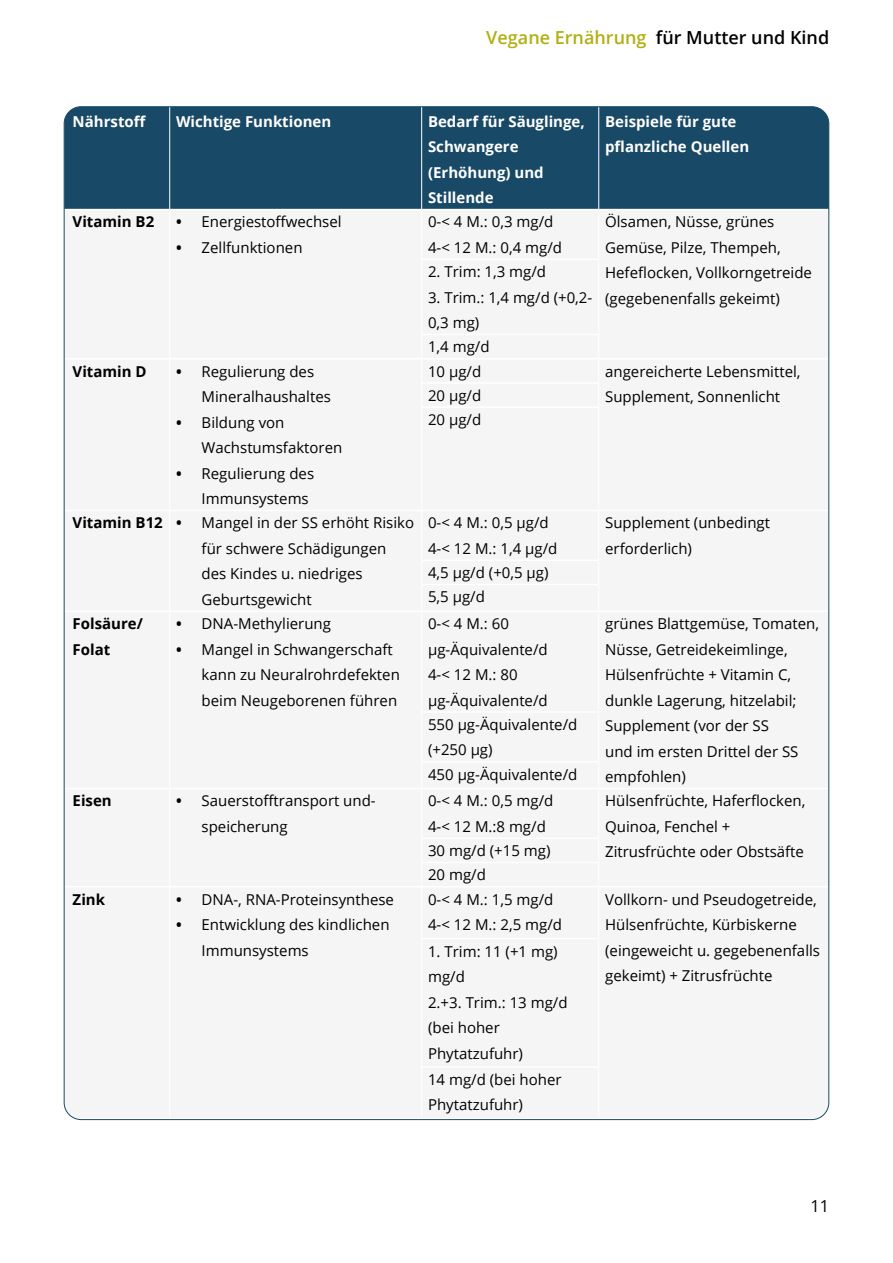
<style>
.page{position:relative;width:893px;height:1263px;background:#fff}
.page>*{position:absolute;margin:0;border:0;box-sizing:border-box;transform-origin:0 0}
.t1{font:600 18px "Open Sans";color:#000}
.t2{font:16.5px "Open Sans";color:#000}
.t3{font:15px/25.5px "Open Sans";color:#000}
.t4{font:700 15px/25.5px "Open Sans";color:#fff}
.t5{font:700 15px/25.5px "Open Sans";color:#000}
.s1{color:#b2af11}
.s2{font-weight:700}
</style>
<div class="page">
<div style="left:64px;top:107px;width:765px;height:102px;background:#184967"></div>
<hr style="left:169px;top:107px;width:1px;height:103px;background:#fff">
<hr style="left:421px;top:107px;width:1px;height:103px;background:#fff">
<hr style="left:598px;top:107px;width:1px;height:103px;background:#fff">
<p class="t1" style="left:486px;top:25px;width:344px"><span class="s1">Vegane Ernährung</span> für Mutter und Kind</p>
<p class="t4" style="left:73px;top:108px;width:75px">Nährstoff</p>
<p class="t4" style="left:176px;top:108px;width:157px">Wichtige Funktionen</p>
<p class="t4" style="left:428px;top:108px;width:158px">Bedarf für Säuglinge,<br>Schwangere (Erhöhung) und<br>Stillende</p>
<p class="t4" style="left:605px;top:108px;width:146px">Beispiele für gute pflanzliche Quellen</p>
<p class="t5" style="left:73px;top:209px;width:83px">Vitamin B2</p>
<p class="t3" style="left:176px;top:209px;width:167px"><span class="s2">•</span> Energiestoffwechsel</p>
<p class="t3" style="left:176px;top:234px;width:128px"><span class="s2">•</span> Zellfunktionen</p>
<p class="t3" style="left:428px;top:209px;width:135px">0-&lt; 4 M.: 0,3 mg/d<br>4-&lt; 12 M.: 0,4 mg/d</p>
<p class="t3" style="left:605px;top:209px;width:208px">Ölsamen, Nüsse, grünes<br>Gemüse, Pilze, Thempeh,<br>Hefeflocken, Vollkorngetreide (gegebenenfalls gekeimt)</p>
<p class="t3" style="left:428px;top:259px;width:120px">2. Trim: 1,3 mg/d</p>
<p class="t3" style="left:428px;top:284px;width:166px;line-height:24.9px">3. Trim.: 1,4 mg/d (+0,2-<br>0,3 mg)<br>1,4 mg/d</p>
<p class="t5" style="left:73px;top:358px;width:76px">Vitamin D</p>
<p class="t3" style="left:202px;top:358px;width:131px;text-indent:-26px"><span class="s2">•</span> Regulierung des<br>Mineralhaushaltes</p>
<p class="t3" style="left:202px;top:409px;width:142px;text-indent:-26px"><span class="s2">•</span> Bildung von<br>Wachstumsfaktoren</p>
<p class="t3" style="left:202px;top:460px;width:114px;text-indent:-26px"><span class="s2">•</span> Regulierung des<br>Immunsystems</p>
<p class="t3" style="left:428px;top:358px;width:55px">10 µg/d</p>
<p class="t3" style="left:605px;top:358px;width:197px">angereicherte Lebensmittel,</p>
<p class="t3" style="left:428px;top:382px;width:55px">20 µg/d</p>
<p class="t3" style="left:605px;top:384px;width:177px">Supplement, Sonnenlicht</p>
<p class="t3" style="left:428px;top:407px;width:55px">20 µg/d</p>
<p class="t5" style="left:73px;top:510px;width:111px">Vitamin B12 •</p>
<p class="t3" style="left:202px;top:510px;width:214px">Mangel in der SS erhöht Risiko für schwere Schädigungen des Kindes u. niedriges<br>Geburtsgewicht</p>
<p class="t3" style="left:428px;top:510px;width:131px">0-&lt; 4 M.: 0,5 µg/d<br>4-&lt; 12 M.: 1,4 µg/d</p>
<p class="t3" style="left:605px;top:510px;width:166px">Supplement (unbedingt erforderlich)</p>
<p class="t3" style="left:428px;top:560px;width:122px;line-height:24.3px">4,5 µg/d (+0,5 µg)<br>5,5 µg/d</p>
<p class="t5" style="left:73px;top:611px;width:72px">Folsäure/<br>Folat</p>
<p class="t3" style="left:176px;top:611px;width:156px"><span class="s2">•</span> DNA-Methylierung</p>
<p class="t3" style="left:202px;top:636px;width:200px;text-indent:-26px"><span class="s2">•</span> Mangel in Schwangerschaft kann zu Neuralrohrdefekten beim Neugeborenen führen</p>
<p class="t3" style="left:428px;top:611px;width:121px">0-&lt; 4 M.: 60 µg-Äquivalente/d<br>4-&lt; 12 M.: 80 µg-Äquivalente/d</p>
<p class="t3" style="left:605px;top:611px;width:215px">grünes Blattgemüse, Tomaten,<br>Nüsse, Getreidekeimlinge,<br>Hülsenfrüchte + Vitamin C, dunkle Lagerung, hitzelabil;<br>Supplement (vor der SS<br>und im ersten Drittel der SS empfohlen)</p>
<p class="t3" style="left:428px;top:712px;width:151px;line-height:24.9px">550 µg-Äquivalente/d (+250 µg)<br>450 µg-Äquivalente/d</p>
<p class="t5" style="left:73px;top:788px;width:41px">Eisen</p>
<p class="t3" style="left:202px;top:788px;width:176px;text-indent:-26px"><span class="s2">•</span> Sauerstofftransport und&shy;speicherung</p>
<p class="t3" style="left:428px;top:788px;width:127px">0-&lt; 4 M.: 0,5 mg/d<br>4-&lt; 12 M.:8 mg/d</p>
<p class="t3" style="left:605px;top:788px;width:202px">Hülsenfrüchte, Haferflocken,<br>Quinoa, Fenchel +</p>
<p class="t3" style="left:428px;top:837px;width:124px">30 mg/d (+15 mg)</p>
<p class="t3" style="left:605px;top:839px;width:200px">Zitrusfrüchte oder Obstsäfte</p>
<p class="t3" style="left:428px;top:862px;width:59px">20 mg/d</p>
<p class="t5" style="left:73px;top:886px;width:34px">Zink</p>
<p class="t3" style="left:176px;top:886px;width:219px"><span class="s2">•</span> DNA-, RNA-Proteinsynthese</p>
<p class="t3" style="left:202px;top:911px;width:189px;text-indent:-26px"><span class="s2">•</span> Entwicklung des kindlichen<br>Immunsystems</p>
<p class="t3" style="left:428px;top:886px;width:135px">0-&lt; 4 M.: 1,5 mg/d<br>4-&lt; 12 M.: 2,5 mg/d</p>
<p class="t3" style="left:605px;top:886px;width:216px">Vollkorn- und Pseudogetreide,<br>Hülsenfrüchte, Kürbiskerne (eingeweicht u. gegebenenfalls gekeimt) + Zitrusfrüchte</p>
<p class="t3" style="left:428px;top:938px;width:141px">1. Trim: 11 (+1 mg) mg/d<br>2.+3. Trim.: 13 mg/d (bei hoher<br>Phytatzufuhr)<br>14 mg/d (bei hoher<br>Phytatzufuhr)</p>
<p class="t2" style="left:810px;top:1194px;width:20px">11</p>
</div>
